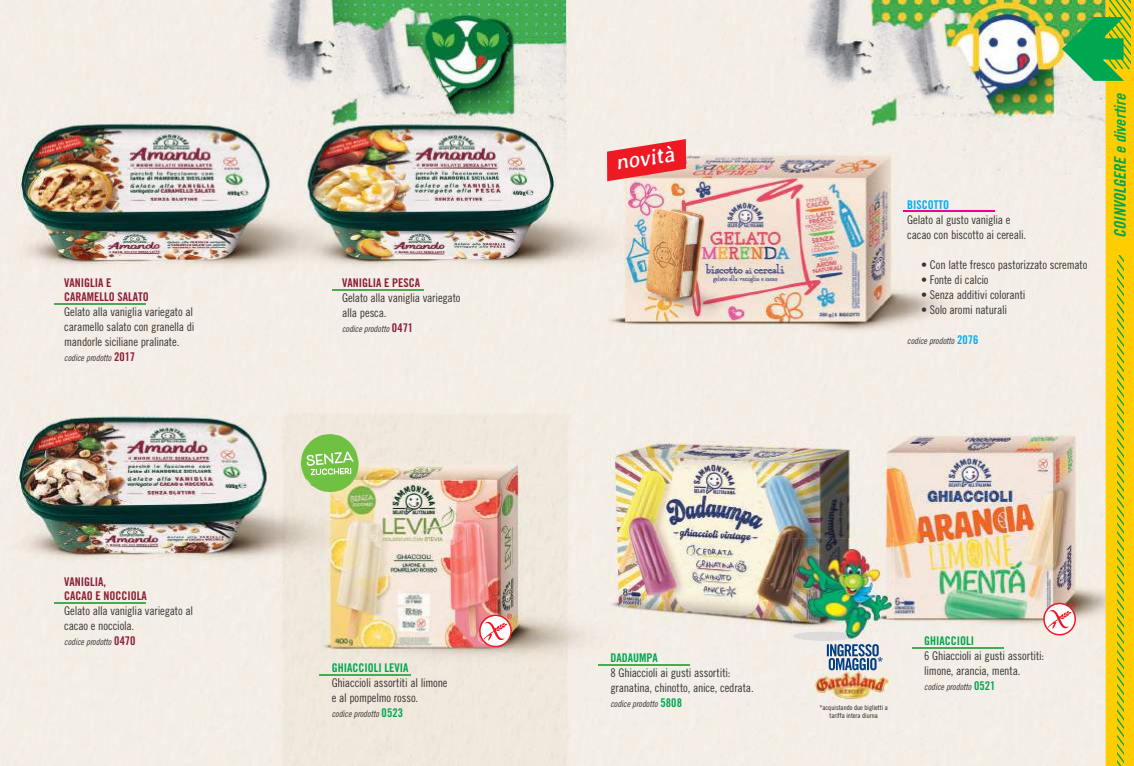
<style>
.page{position:relative;width:1134px;height:766px;background:#fff}
.page>*{position:absolute;margin:0;border:0;box-sizing:border-box;transform-origin:0 0}
.t1{font:italic 22.6px "Averia Libre";color:#fff;scale:.95 1}
.t2{font:16px "Trade Gothic Bold Cond Twenty Obl";color:#00a650}
.t3{font:12px/15px "Trade Gothic Cond Eighteen";letter-spacing:-.015em;color:#393535}
.t4{font:12px/14px "Trade Gothic Bold Cond Twenty";color:#8c1e34}
.t5{font:12px "Trade Gothic Bold Cond Twenty";color:#00a650}
.t6{font:12px "Trade Gothic Bold Cond Twenty";color:#00aeef}
.t7{font:9px "Trade Gothic Cond Eighteen Obl";letter-spacing:-.005em;color:#393535}
.t8{font:6.9px/8.3px "Trade Gothic Cond Eighteen";color:#241f1f;text-align:center}
.s1{font-family:"Trade Gothic Bold Cond Twenty";font-size:12px;color:#8c1e34}
.s2{font-family:"Trade Gothic Bold Cond Twenty";font-size:12px;color:#00a650}
.s3{font-family:"Trade Gothic Bold Cond Twenty";font-size:12px;color:#00aeef}
</style>
<div class="page">
<img style="left:0;top:0;width:1043px;height:765px">
<svg style="left:300px;top:434px;width:59px;height:58px;background:#9ace74"></svg>
<hr style="left:319px;top:674px;width:92px;height:1px;background:#46ac4f">
<hr style="left:332px;top:289px;width:91px;height:1px;background:#46ac4f">
<hr style="left:54px;top:303px;width:92px;height:1px;background:#46ac4f">
<hr style="left:598px;top:664px;width:92px;height:1px;background:#46ac4f">
<hr style="left:912px;top:647px;width:91px;height:1px;background:#46ac4f">
<svg style="left:479px;top:613px;width:33px;height:34px"></svg>
<img style="left:793px;top:538px;width:101px;height:102px">
<img style="left:793px;top:631px;width:62px;height:9px">
<img style="left:813px;top:669px;width:77px;height:29px">
<svg style="left:827px;top:644px;width:56px;height:26px"></svg>
<svg style="left:607px;top:139px;width:79px;height:42px;background:#ee5457"></svg>
<hr style="left:54px;top:602px;width:92px;height:1px;background:#46ac4f">
<svg style="left:1043px;top:0;width:91px;height:765px;background:#e4d990"></svg>
<hr style="left:903px;top:211px;width:91px;height:1px;background:#ee008c">
<p class="t4" style="left:64px;top:276px;width:86px">VANIGLIA E<br>CARAMELLO SALATO</p>
<p class="t3" style="left:64px;top:304px;width:132px">Gelato alla vaniglia variegato al caramello salato con granella di mandorle siciliane pralinate.</p>
<p class="t7" style="left:64px;top:352px;width:72px">codice prodotto <span class="s1">2017</span></p>
<p class="t4" style="left:64px;top:574px;width:84px">VANIGLIA,<br>CACAO E NOCCIOLA</p>
<p class="t3" style="left:64px;top:603px;width:130px">Gelato alla vaniglia variegato al cacao e nocciola.</p>
<p class="t7" style="left:64px;top:636px;width:73px">codice prodotto <span class="s1">0470</span></p>
<p class="t4" style="left:342px;top:275px;width:79px">VANIGLIA E PESCA</p>
<p class="t3" style="left:342px;top:289px;width:120px">Gelato alla vaniglia variegato alla pesca.</p>
<p class="t7" style="left:342px;top:323px;width:73px">codice prodotto <span class="s1">0471</span></p>
<p class="t5" style="left:332px;top:659px;width:78px">GHIACCIOLI LEVIA</p>
<p class="t3" style="left:332px;top:674px;width:117px">Ghiaccioli assortiti al limone e al pompelmo rosso.</p>
<p class="t7" style="left:332px;top:708px;width:73px">codice prodotto <span class="s2">0523</span></p>
<h1 class="t1" style="left:614px;top:149px;width:64px;rotate:-9deg">novità</h1>
<p class="t6" style="left:907px;top:197px;width:43px">BISCOTTO</p>
<p class="t3" style="left:907px;top:212px;width:121px">Gelato al gusto vaniglia e cacao con biscotto ai cereali.</p>
<p class="t3" style="left:921px;top:257px;width:168px">• Con latte fresco pastorizzato scremato</p>
<p class="t3" style="left:921px;top:272px;width:69px">• Fonte di calcio</p>
<p class="t3" style="left:921px;top:287px;width:106px">• Senza additivi coloranti</p>
<p class="t3" style="left:921px;top:302px;width:87px">• Solo aromi naturali</p>
<p class="t7" style="left:907px;top:335px;width:73px">codice prodotto <span class="s3">2076</span></p>
<h2 class="t2" style="left:1110px;top:237px;width:146px;rotate:-90deg">COINVOLGERE e divertire</h2>
<p class="t5" style="left:610px;top:650px;width:49px">DADAUMPA</p>
<p class="t3" style="left:610px;top:664px;width:145px">8 Ghiaccioli ai gusti assortiti: granatina, chinotto, anice, cedrata.</p>
<p class="t7" style="left:610px;top:698px;width:73px">codice prodotto <span class="s2">5808</span></p>
<p class="t8" style="left:819px;top:702px;width:70px">*acquistando due biglietti a tariffa intera diurna</p>
<p class="t5" style="left:924px;top:633px;width:52px">GHIACCIOLI</p>
<p class="t3" style="left:924px;top:647px;width:122px">6 Ghiaccioli ai gusti assortiti: limone, arancia, menta.</p>
<p class="t7" style="left:924px;top:681px;width:73px">codice prodotto <span class="s2">0521</span></p>
</div>
